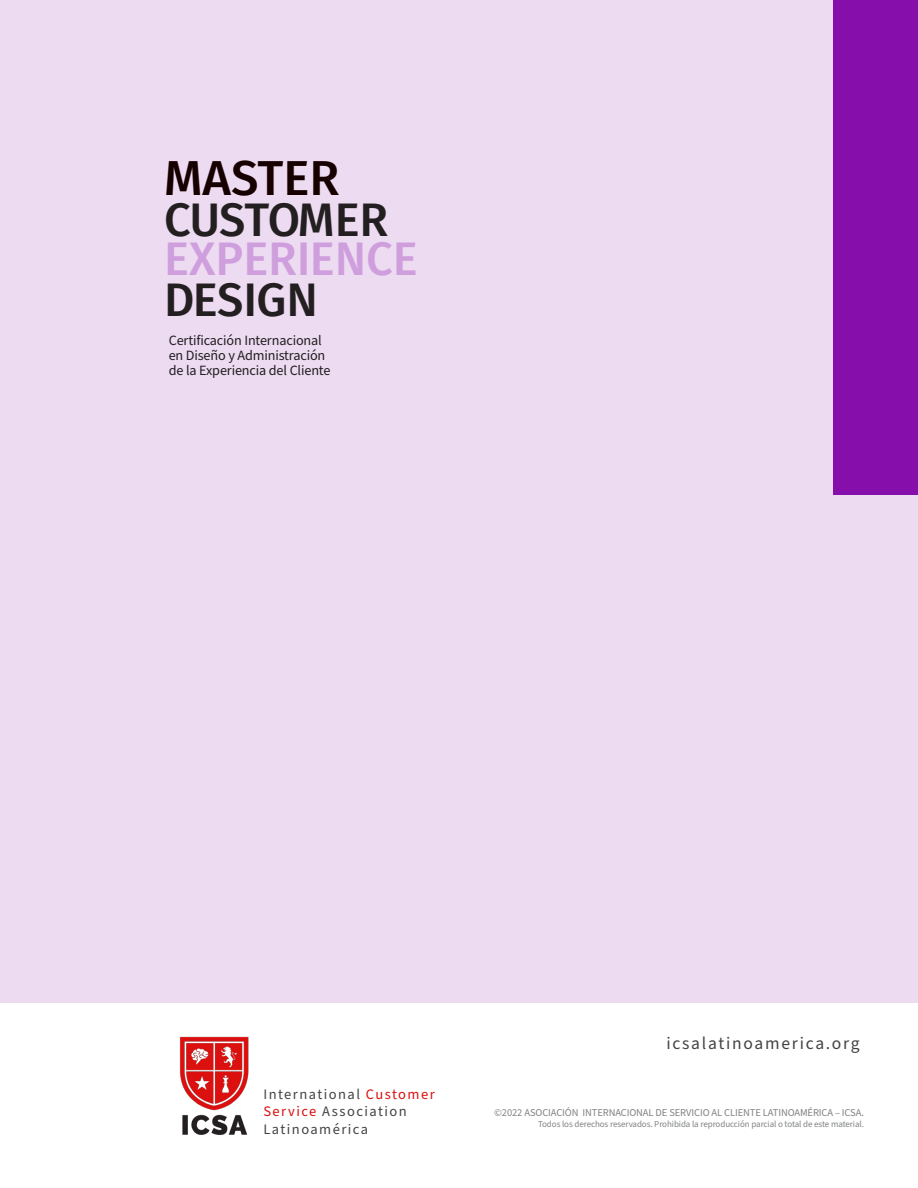
<style>
.page{position:relative;width:918px;height:1188px;background:#fff}
.page>*{position:absolute;margin:0;border:0;box-sizing:border-box;transform-origin:0 0}
.t1{font:500 49.05px "Fira Sans";color:#170000}
.t2{font:500 46.95px "Fira Sans";letter-spacing:-.02em;color:#231f20}
.t3{font:500 46.95px "Fira Sans";color:#cf9fdd}
.t4{font:17.55px "Source Sans Pro";letter-spacing:.1em;color:#434444}
.t5{font:14.55px "Source Sans Pro";letter-spacing:.1em;color:#434444}
.t6{font:14.1px/15.1px "Source Sans Pro";letter-spacing:-.01em;color:#231f20}
.t7{font:10.5px "Source Sans Pro";letter-spacing:-.01em;color:#808285}
.t8{font:9px "Source Sans Pro";letter-spacing:-.01em;color:#808285}
.s1{color:#dc100f}
</style>
<div class="page">
<div style="left:0;top:0;width:918px;height:1002px;background:#eddbf2"></div>
<div style="left:833px;top:0;width:85px;height:495px;background:#860eaa"></div>
<img style="left:180px;top:1036px;width:69px;height:98px">
<p class="t1" style="left:164px;top:138px;width:177px">MASTER</p>
<p class="t2" style="left:164px;top:182px;width:225px">CUSTOMER</p>
<p class="t3" style="left:164px;top:221px;width:255px">EXPERIENCE</p>
<p class="t2" style="left:164px;top:262px;width:155px">DESIGN</p>
<p class="t6" style="left:169px;top:333px;width:158px">Certificación Internacional en Diseño y Administración</p>
<p class="t6" style="left:169px;top:364px;width:163px">de la Experiencia del Cliente</p>
<p class="t5" style="left:263px;top:1084px;width:173px">International <span class="s1">Customer</span></p>
<p class="t5" style="left:263px;top:1102px;width:145px"><span class="s1">Service</span> Association</p>
<p class="t5" style="left:263px;top:1119px;width:106px">Latinoamérica</p>
<p class="t4" style="left:666px;top:1032px;width:195px">icsalatinoamerica.org</p>
<p class="t7" style="left:494px;top:1106px;width:371px">©2022 ASOCIACIÓN INTERNACIONAL DE SERVICIO AL CLIENTE LATINOAMÉRICA – ICSA.</p>
<p class="t8" style="left:538px;top:1118px;width:327px">Todos los derechos reservados. Prohibida la reproducción parcial o total de este material.</p>
</div>
